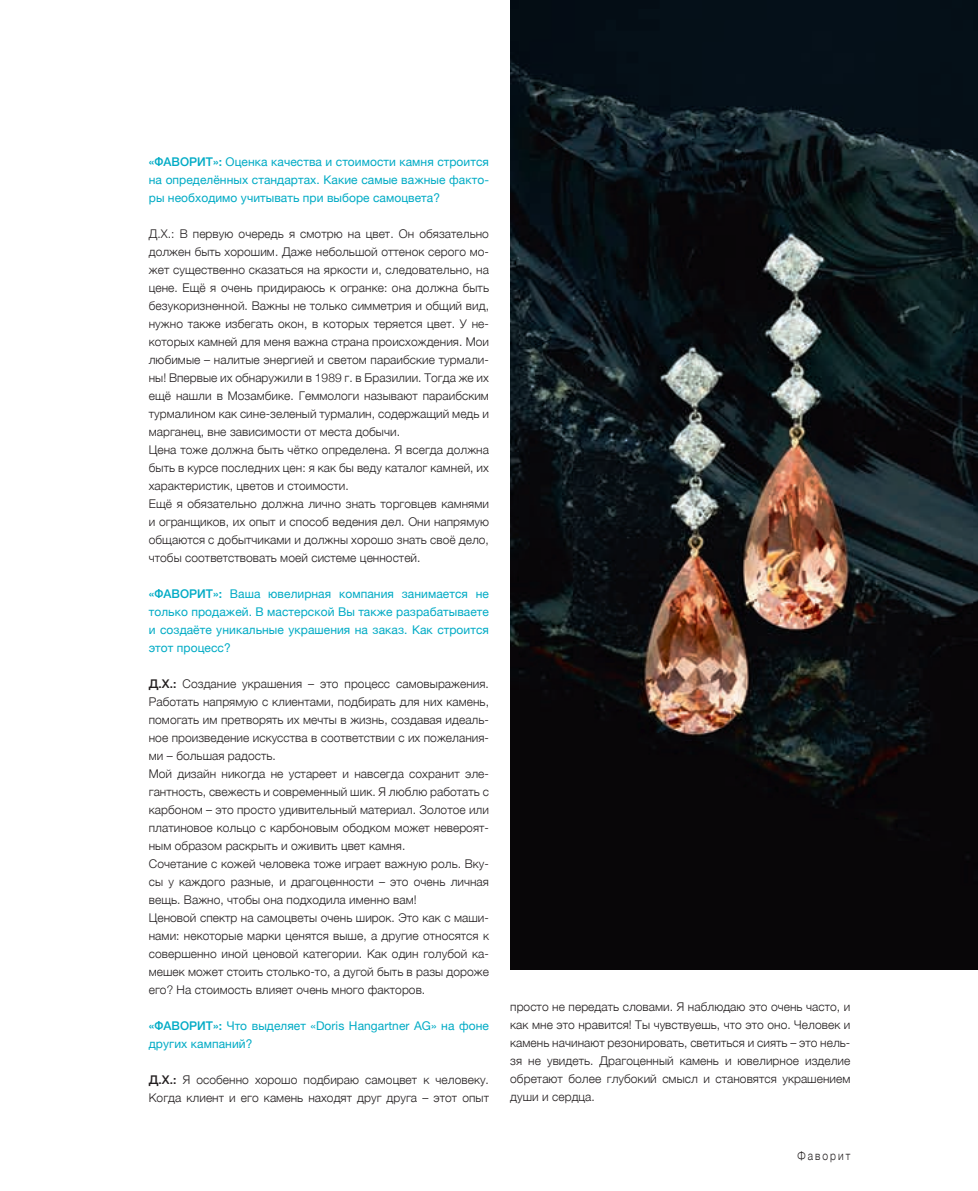
<style>
.page{position:relative;width:978px;height:1191px;background:#fff}
.page>*{position:absolute;margin:0;border:0;box-sizing:border-box;transform-origin:0 0}
.t1{font:300 12px/18px "Helvetica Neue";letter-spacing:.005em;color:#231f20}
.t2{font:12px/18px "Helvetica Neue";letter-spacing:.005em;color:#00abc5;text-align:justify}
.t3{font:300 12px "Helvetica Neue";letter-spacing:.2em;color:#231f20;scale:.86 1}
.s1{font-weight:500}
</style>
<div class="page">
<img style="left:510px;top:0;width:468px;height:969px">
<p class="t2" style="left:149px;top:153px;width:342px"><span class="s1">«ФАВОРИТ»:</span> Оценка качества и стоимости камня строится на определённых стандартах. Какие самые важные факто&shy;ры необходимо учитывать при выборе самоцвета?</p>
<p class="t1" style="left:149px;top:223px;width:342px">Д.Х.: В первую очередь я смотрю на цвет. Он обязательно должен быть хорошим. Даже небольшой оттенок серого мо&shy;жет существенно сказаться на яркости и, следовательно, на цене. Ещё я очень придираюсь к огранке: она должна быть безукоризненной. Важны не только симметрия и общий вид, нужно также избегать окон, в которых теряется цвет. У не&shy;которых камней для меня важна страна происхождения. Мои любимые – налитые энергией и светом параибские турмали&shy;ны! Впервые их обнаружили в 1989 г. в Бразилии. Тогда же их ещё нашли в Мозамбике. Геммологи называют параибским турмалином как сине-зеленый турмалин, содержащий медь и марганец, вне зависимости от места добычи.<br>Цена тоже должна быть чётко определена. Я всегда должна быть в курсе последних цен: я как бы веду каталог камней, их характеристик, цветов и стоимости.<br>Ещё я обязательно должна лично знать торговцев камнями и огранщиков, их опыт и способ ведения дел. Они напрямую общаются с добытчиками и должны хорошо знать своё дело, чтобы соответствовать моей системе ценностей.</p>
<p class="t2" style="left:149px;top:585px;width:342px"><span class="s1">«ФАВОРИТ»:</span> Ваша ювелирная компания занимается не только продажей. В мастерской Вы также разрабатываете и создаёте уникальные украшения на заказ. Как строится этот процесс?</p>
<p class="t1" style="left:149px;top:673px;width:342px"><span class="s1">Д.Х.:</span> Создание украшения – это процесс самовыражения.<br>Работать напрямую с клиентами, подбирать для них камень, помогать им претворять их мечты в жизнь, создавая идеаль&shy;ное произведение искусства в соответствии с их пожелания&shy;ми – большая радость.<br>Мой дизайн никогда не устареет и навсегда сохранит эле&shy;гантность, свежесть и современный шик. Я люблю работать с карбоном – это просто удивительный материал. Золотое или платиновое кольцо с карбоновым ободком может невероят&shy;ным образом раскрыть и оживить цвет камня.<br>Сочетание с кожей человека тоже играет важную роль. Вку&shy;сы у каждого разные, и драгоценности – это очень личная вещь. Важно, чтобы она подходила именно вам!<br>Ценовой спектр на самоцветы очень широк. Это как с маши&shy;нами: некоторые марки ценятся выше, а другие относятся к совершенно иной ценовой категории. Как один голубой ка&shy;мешек может стоить столько-то, а дугой быть в разы дороже его? На стоимость влияет очень много факторов.</p>
<p class="t2" style="left:149px;top:1017px;width:342px"><span class="s1">«ФАВОРИТ»:</span> Что выделяет «Doris Hangartner AG» на фоне других кампаний?</p>
<p class="t1" style="left:149px;top:1069px;width:342px"><span class="s1">Д.Х.:</span> Я особенно хорошо подбираю самоцвет к человеку.<br>Когда клиент и его камень находят друг друга – этот опыт</p>
<p class="t1" style="left:510px;top:997px;width:342px;text-align:justify">просто не передать словами. Я наблюдаю это очень часто, и как мне это нравится! Ты чувствуешь, что это оно. Человек и камень начинают резонировать, светиться и сиять – это нель&shy;зя не увидеть. Драгоценный камень и ювелирное изделие обретают более глубокий смысл и становятся украшением души и сердца.</p>
<p class="t3" style="left:797px;top:1146px;width:63px">Фаворит</p>
</div>
